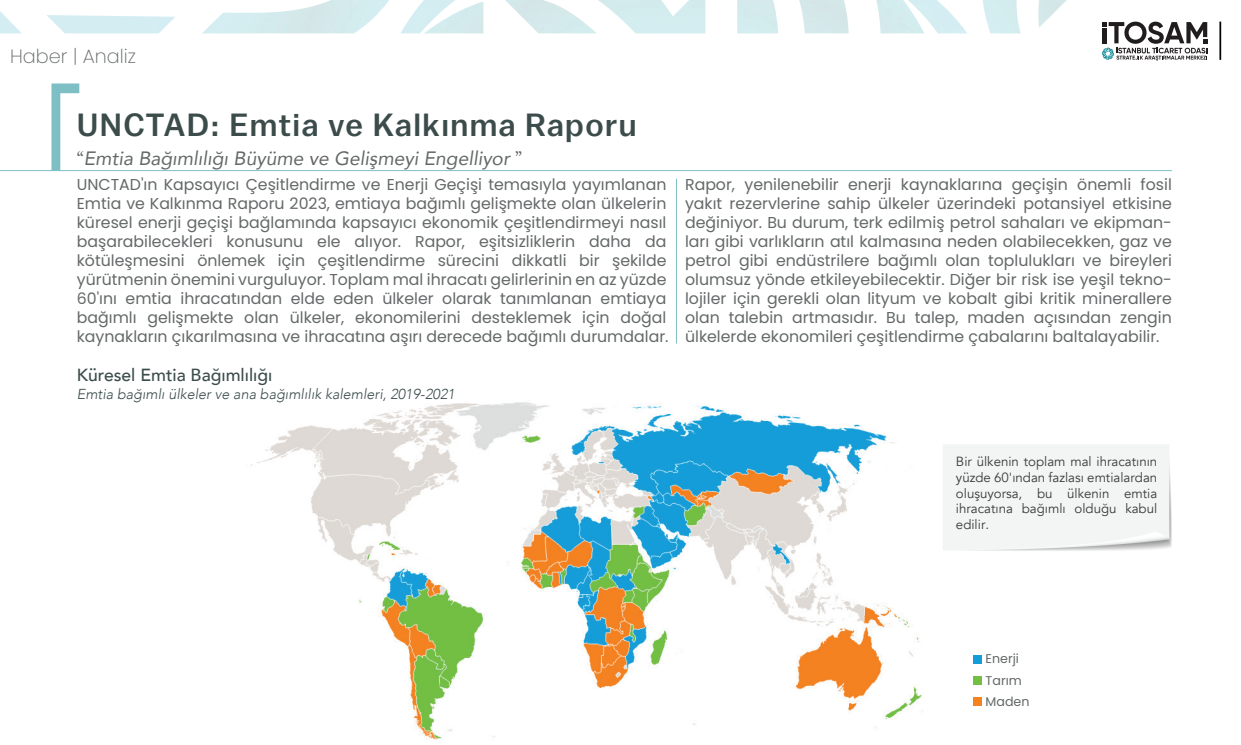
<style>
.page{position:relative;width:1241px;height:745px;background:#fff}
.page>*{position:absolute;margin:0;border:0;box-sizing:border-box;transform-origin:0 0}
.t1{font:500 32.02px "Balto";letter-spacing:.045em;color:#3b4c4b}
.t2{font:italic 19.25px "Avenir";color:#646868}
.t3{font:200 19.25px "Poppins";color:#646868}
.t4{font:500 17.5px "Avenir";color:#3b4c4b}
.t5{font:15.75px/18.9px "Poppins";color:#646868}
.t6{font:italic 300 14.35px "Avenir";color:#3b4c4b}
.t7{font:13.3px/15.9px "Avenir";color:#393a39;text-align:justify}
.t8{font:12.6px/21.3px "Poppins";color:#646868}
.s1{font-family:"Adobe Caslon Pro";font-style:normal}
</style>
<div class="page">
<svg style="left:0;top:0;width:967px;height:33px"></svg>
<img style="left:982px;top:0;width:84px;height:33px">
<svg style="left:1102px;top:22px;width:105px;height:39px"></svg>
<hr style="left:1219px;top:22px;width:1px;height:38px;background:#040503">
<hr style="left:0;top:170px;width:1171px;height:1px;background:#7ebfc6">
<svg style="left:51px;top:83px;width:28px;height:87px"></svg>
<hr style="left:676px;top:179px;width:1px;height:164px;background:#7ebfc6">
<img style="left:250px;top:402px;width:673px;height:338px">
<div style="left:972px;top:654px;width:9px;height:9px;background:#159dd9"></div>
<div style="left:972px;top:675px;width:9px;height:9px;background:#73bf44"></div>
<div style="left:972px;top:697px;width:9px;height:8px;background:#f58220"></div>
<p class="t3" style="left:10px;top:45px;width:127px">Haber | Analiz</p>
<h1 class="t1" style="left:77px;top:105px;width:561px">UNCTAD: Emtia ve Kalkınma Raporu</h1>
<p class="t2" style="left:77px;top:146px;width:447px"><span class="s1">“</span>Emtia Bağımlılığı Büyüme ve Gelişmeyi Engelliyor <span class="s1">”</span></p>
<p class="t5" style="left:77px;top:175px;width:593px">UNCTAD'ın Kapsayıcı Çeşitlendirme ve Enerji Geçişi temasıyla yayımlanan Emtia ve Kalkınma Raporu 2023, emtiaya bağımlı gelişmekte olan ülkelerin küresel enerji geçişi bağlamında kapsayıcı ekonomik çeşitlendirmeyi nasıl başarabilecekleri konusunu ele alıyor. Rapor, eşitsizliklerin daha da kötüleşmesini önlemek için çeşitlendirme sürecini dikkatli bir şekilde yürütmenin önemini vurguluyor. Toplam mal ihracatı gelirlerinin en az yüzde 60'ını emtia ihracatından elde eden ülkeler olarak tanımlanan emtiaya bağımlı gelişmekte olan ülkeler, ekonomilerini desteklemek için doğal kaynakların çıkarılmasına ve ihracatına aşırı derecede bağımlı durumdalar.</p>
<p class="t5" style="left:685px;top:175px;width:488px;text-align:justify">Rapor, yenilenebilir enerji kaynaklarına geçişin önemli fosil yakıt rezervlerine sahip ülkeler üzerindeki potansiyel etkisine değiniyor. Bu durum, terk edilmiş petrol sahaları ve ekipman&shy;ları gibi varlıkların atıl kalmasına neden olabilecekken, gaz ve petrol gibi endüstrilere bağımlı olan toplulukları ve bireyleri olumsuz yönde etkileyebilecektir. Diğer bir risk ise yeşil tekno&shy;lojiler için gerekli olan lityum ve kobalt gibi kritik minerallere olan talebin artmasıdır. Bu talep, maden açısından zengin ülkelerde ekonomileri çeşitlendirme çabalarını baltalayabilir.</p>
<p class="t4" style="left:77px;top:360px;width:197px">Küresel Emtia Bağımlılığı</p>
<p class="t6" style="left:77px;top:385px;width:379px">Emtia bağımlı ülkeler ve ana bağımlılık kalemleri, 2019-2021</p>
<p class="t7" style="left:955px;top:453px;width:203px">Bir ülkenin toplam mal ihracatının yüzde 60'ından fazlası emtialardan oluşuyorsa, bu ülkenin emtia ihracatına bağımlı olduğu kabul edilir.</p>
<p class="t8" style="left:985px;top:648px;width:45px">Enerji<br>Tarım<br>Maden</p>
</div>
